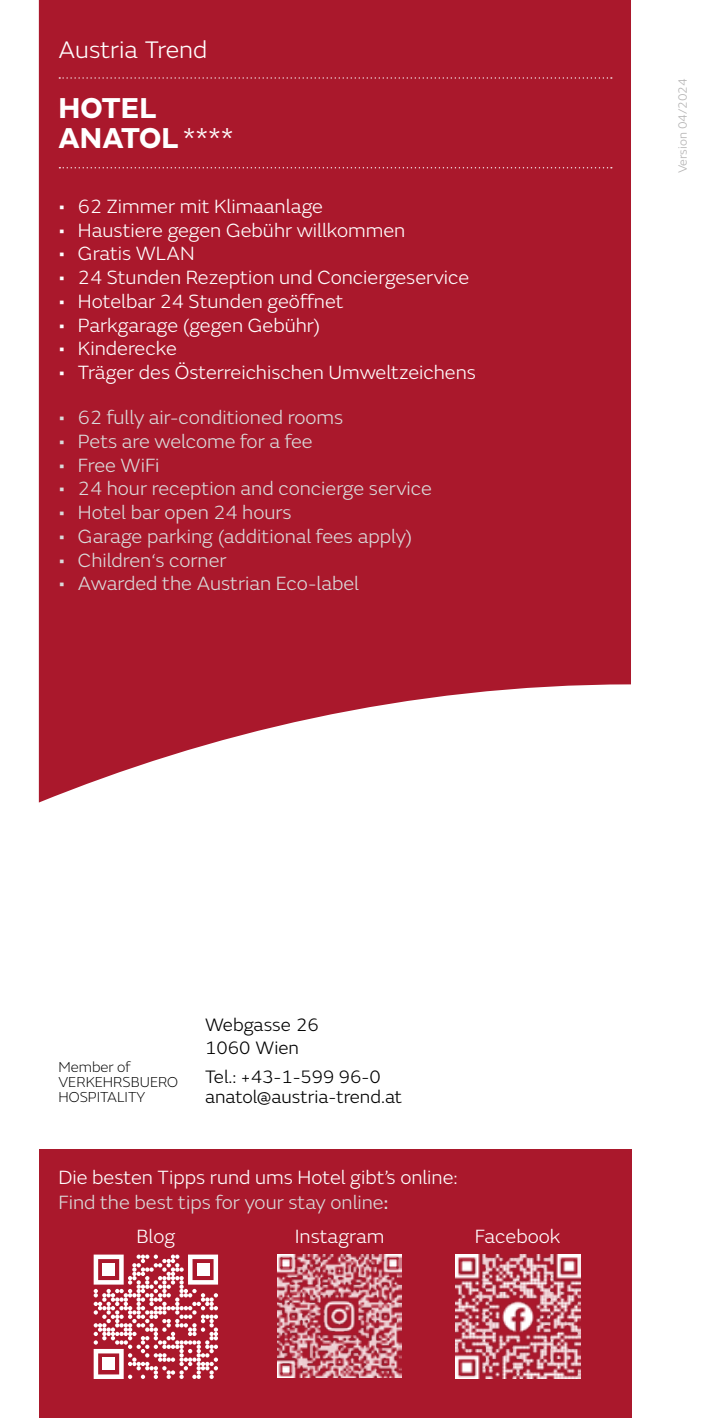
<style>
.page{position:relative;width:709px;height:1418px;background:#fff}
.page>*{position:absolute;margin:0;border:0;box-sizing:border-box;transform-origin:0 0}
.t1{font:700 30px/30px "FS Emeric";color:#fff}
.t2{font:300 25px "FS Emeric";color:#fff}
.t3{font:300 20px/25px "FS Emeric";color:#fff}
.t4{font:300 20px "FS Emeric";color:#dadada}
.t5{font:300 18.75px/22.5px "FS Emeric";color:#000}
.t6{font:200 15px/15px "FS Emeric";color:#000}
.t7{font:300 12.5px "FS Emeric";color:#b3b2b2}
.s1{font-weight:300}
.s2{color:#dadada}
.s3{font-family:"FS Emeric Core";font-weight:400;color:#dadada}
</style>
<div class="page">
<svg style="left:39px;top:0;width:592px;height:802px;fill:#aa182c"></svg>
<svg style="left:59px;top:167px;width:553px;height:1px"></svg>
<svg style="left:59px;top:77px;width:553px;height:2px"></svg>
<div style="left:39px;top:1149px;width:592px;height:268px;background:#aa182c"></div>
<svg style="left:94px;top:1254px;width:124px;height:124px"></svg>
<div style="left:102px;top:1263px;width:13px;height:12px;background:#fff"></div>
<div style="left:197px;top:1263px;width:12px;height:12px;background:#fff"></div>
<div style="left:102px;top:1357px;width:13px;height:13px;background:#fff"></div>
<img style="left:278px;top:1254px;width:123px;height:123px">
<img style="left:456px;top:1254px;width:124px;height:124px">
<p class="t2" style="left:59px;top:33px;width:150px">Austria Trend</p>
<h1 class="t1" style="left:59px;top:90px;width:176px">HOTEL<br>ANATOL<span class="s1">****</span></h1>
<p class="t3" style="left:58px;top:193px;width:266px">• 62 Zimmer mit Klimaanlage</p>
<p class="t3" style="left:58px;top:217px;width:348px">• Haustiere gegen Gebühr willkommen</p>
<p class="t3" style="left:58px;top:240px;width:138px">• Gratis WLAN</p>
<p class="t3" style="left:58px;top:264px;width:412px">• 24 Stunden Rezeption und Conciergeservice</p>
<p class="t3" style="left:58px;top:288px;width:287px">• Hotelbar 24 Stunden geöffnet</p>
<p class="t3" style="left:58px;top:311px;width:263px">• Parkgarage (gegen Gebühr)</p>
<p class="t3" style="left:58px;top:335px;width:120px">• Kinderecke</p>
<p class="t3" style="left:58px;top:359px;width:419px">• Träger des Österreichischen Umweltzeichens</p>
<p class="t4" style="left:58px;top:404px;width:286px">• 62 fully air-conditioned rooms</p>
<p class="t4" style="left:58px;top:428px;width:256px">• Pets are welcome for a fee</p>
<p class="t4" style="left:58px;top:451px;width:103px">• Free WiFi</p>
<p class="t4" style="left:58px;top:475px;width:375px">• 24 hour reception and concierge service</p>
<p class="t4" style="left:58px;top:499px;width:234px">• Hotel bar open 24 hours</p>
<p class="t4" style="left:58px;top:522px;width:355px">• Garage parking (additional fees apply)</p>
<p class="t4" style="left:58px;top:546px;width:170px">• Children‘s corner</p>
<p class="t4" style="left:58px;top:570px;width:302px">• Awarded the Austrian Eco-label</p>
<p class="t7" style="left:674px;top:173px;width:96px;rotate:-90deg">Version 04/2024</p>
<p class="t6" style="left:58px;top:1058px;width:121px">Member of<br>VERKEHRSBUERO<br>HOSPITALITY</p>
<p class="t5" style="left:205px;top:1013px;width:115px">Webgasse 26<br>1060 Wien</p>
<p class="t5" style="left:205px;top:1065px;width:199px;line-height:20px">Tel.: +43-1-599 96-0 anatol@austria-trend.at</p>
<p class="t3" style="left:58px;top:1163px;width:401px">Die besten Tipps rund ums Hotel gibt’s online:<br><span class="s2">Find the best tips for your stay online</span><span class="s3">:</span></p>
<p class="t3" style="left:136px;top:1222px;width:40px">Blog</p>
<p class="t3" style="left:295px;top:1222px;width:91px">Instagram</p>
<p class="t3" style="left:475px;top:1222px;width:87px">Facebook</p>
</div>
